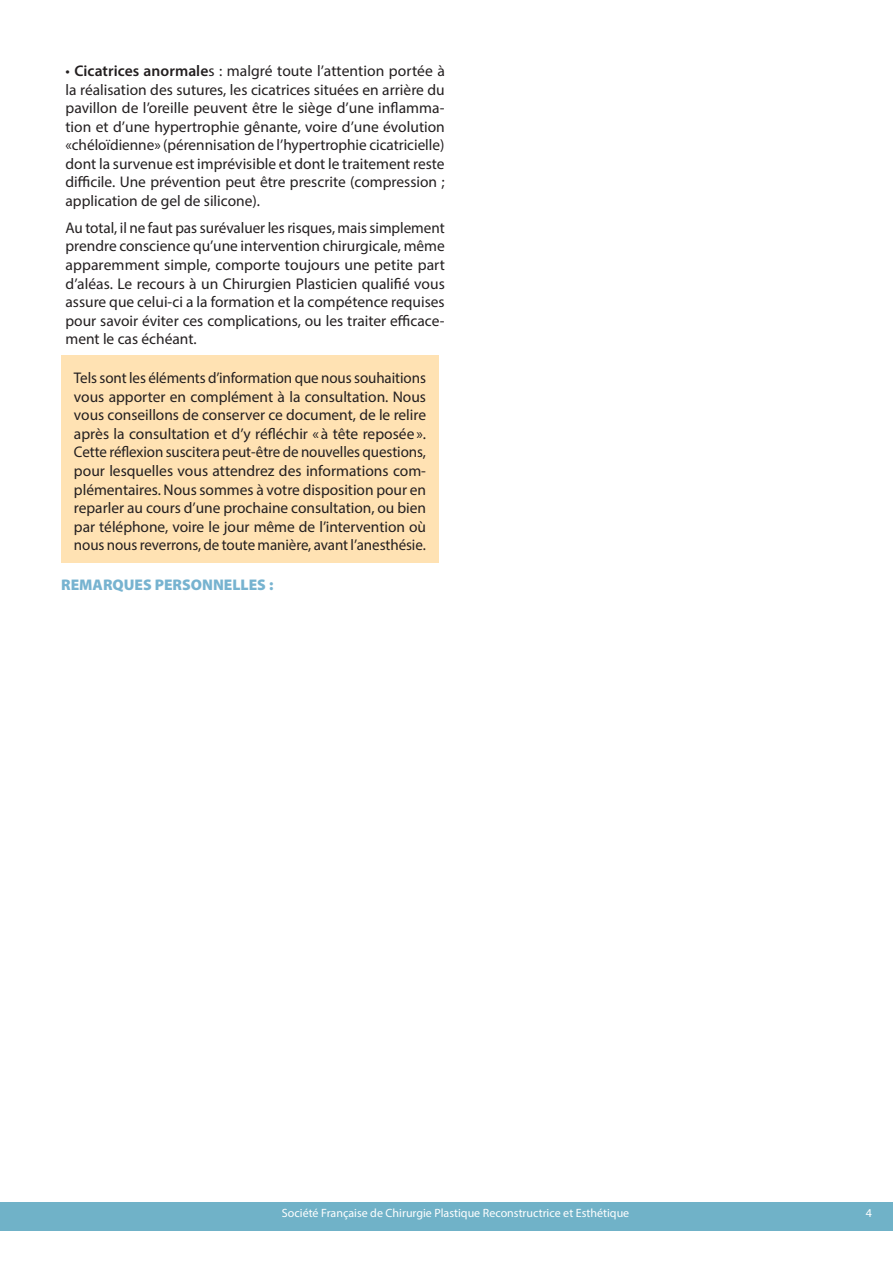
<style>
.page{position:relative;width:893px;height:1263px;background:#fff}
.page>*{position:absolute;margin:0;border:0;box-sizing:border-box;transform-origin:0 0}
.t1{font:15.45px/18.6px "Myriad Pro";color:#231f20;text-align:justify}
.t2{font:900 15.45px "Myriad Pro";color:#77b3d0}
.t3{font:12px "Myriad Pro";color:#fff}
.s1{font-weight:600}
</style>
<div class="page">
<div style="left:61px;top:356px;width:378px;height:207px;background:#ffe2b3"></div>
<div style="left:0;top:1202px;width:893px;height:29px;background:#70b2c8"></div>
<p class="t1" style="left:65px;top:61px;width:381px">• <span class="s1">Cicatrices anormale</span>s : malgré toute l’attention portée à la réalisation des sutures, les cicatrices situées en arrière du pavillon de l’oreille peuvent être le siège d’une inflamma&shy;tion et d’une hypertrophie gênante, voire d’une évolution «chéloïdienne» (pérennisation de l’hypertrophie cicatricielle) dont la survenue est imprévisible et dont le traitement reste difficile. Une prévention peut être prescrite (compression ; application de gel de silicone).</p>
<p class="t1" style="left:65px;top:218px;width:381px">Au total, il ne faut pas surévaluer les risques, mais simplement prendre conscience qu’une intervention chirurgicale, même apparemment simple, comporte toujours une petite part d’aléas. Le recours à un Chirurgien Plasticien qualifié vous assure que celui-ci a la formation et la compétence requises pour savoir éviter ces complications, ou les traiter efficace&shy;ment le cas échéant.</p>
<p class="t1" style="left:74px;top:369px;width:354px">Tels sont les éléments d’information que nous souhaitions vous apporter en complément à la consultation. Nous vous conseillons de conserver ce document, de le relire après la consultation et d’y réfléchir « à tête reposée».<br>Cette réflexion suscitera peut-être de nouvelles questions, pour lesquelles vous attendrez des informations com&shy;plémentaires. Nous sommes à votre disposition pour en reparler au cours d’une prochaine consultation, ou bien par téléphone, voire le jour même de l’intervention où nous nous reverrons, de toute manière, avant l’anesthésie.</p>
<p class="t2" style="left:61px;top:574px;width:214px">REMARQUES PERSONNELLES :</p>
<p class="t3" style="left:282px;top:1205px;width:349px">Société Française de Chirurgie Plastique Reconstructrice et Esthétique</p>
<p class="t3" style="left:866px;top:1205px;width:8px">4</p>
</div>
